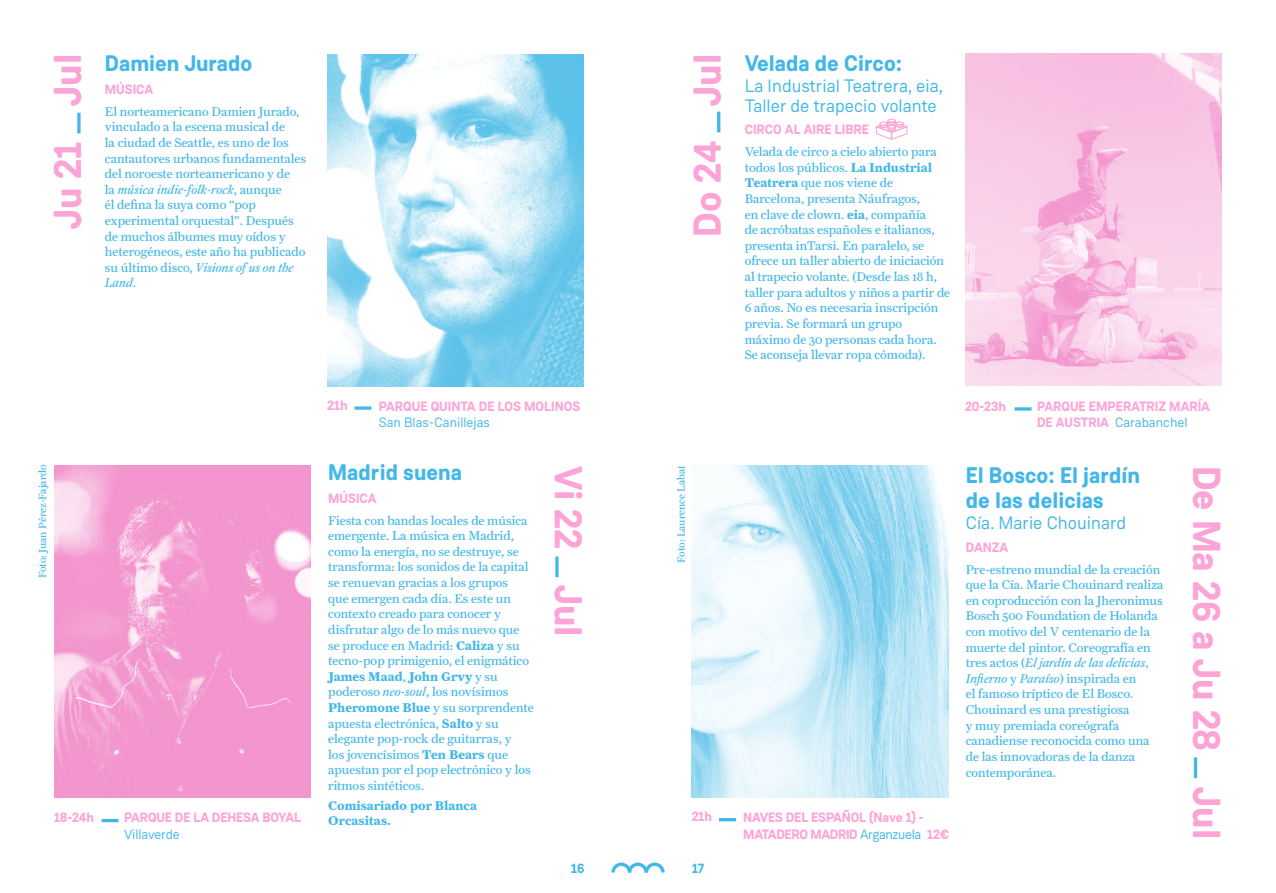
<style>
.page{position:relative;width:1276px;height:893px;background:#fff}
.page>*{position:absolute;margin:0;border:0;box-sizing:border-box;transform-origin:0 0}
.t1{font:700 39px "Weissenhof Grotesk";color:#fda4d7}
.t2{font:700 22.5px/25.5px "Weissenhof Grotesk";color:#43b7e8}
.t3{font:18px/19.5px "Weissenhof Grotesk";color:#43b7e8}
.t4{font:700 13.5px/16.2px "Weissenhof Grotesk";color:#fda4d7}
.t5{font:700 13.5px/16.2px "Weissenhof Grotesk";letter-spacing:-.02em;color:#fda4d7}
.t6{font:13.5px "Weissenhof Grotesk";color:#43b7e8}
.t7{font:700 13.5px "Weissenhof Grotesk";color:#43b7e8}
.t8{font:12.75px/15.6px "Farnham Text";color:#43b7e8}
.t9{font:700 12.75px/15.6px "Farnham Text";color:#43b7e8}
.t10{font:10.5px "Farnham Text";color:#43b7e8}
.s1{font-style:italic}
.s2{font-weight:700}
.s3{font-weight:400;color:#43b7e8}
</style>
<div class="page">
<svg style="left:611px;top:862px;width:54px;height:11px"></svg>
<svg style="left:354px;top:406px;width:17px;height:4px"></svg>
<img style="left:54px;top:465px;width:256px;height:332px">
<svg style="left:77px;top:113px;width:4px;height:20px"></svg>
<hr style="left:555px;top:556px;width:3px;height:21px;background:#43b7e8">
<img style="left:327px;top:54px;width:256px;height:332px">
<hr style="left:102px;top:819px;width:16px;height:3px;background:#43b7e8">
<hr style="left:1194px;top:757px;width:3px;height:21px;background:#43b7e8">
<hr style="left:717px;top:112px;width:3px;height:20px;background:#43b7e8">
<img style="left:965px;top:54px;width:256px;height:332px">
<svg style="left:1014px;top:407px;width:17px;height:4px"></svg>
<hr style="left:719px;top:818px;width:17px;height:3px;background:#43b7e8">
<img style="left:691px;top:466px;width:257px;height:332px">
<svg style="left:876px;top:119px;width:31px;height:21px"></svg>
<h1 class="t1" style="left:43px;top:229px;width:176px;rotate:-90deg">Ju 21 Jul</h1>
<h2 class="t2" style="left:105px;top:51px;width:149px">Damien Jurado</h2>
<p class="t4" style="left:105px;top:81px;width:50px">MÚSICA</p>
<p class="t8" style="left:105px;top:103px;width:203px">El norteamericano Damien Jurado, vinculado a la escena musical de<br>la ciudad de Seattle, es uno de los cantautores urbanos fundamentales del noroeste norteamericano y de<br>la <span class="s1">música indie-folk-rock</span>, aunque<br>él defina la suya como “pop experimental orquestal”. Después de muchos álbumes muy oídos y heterogéneos, este año ha publicado su último disco, <span class="s1">Visions of us on the<br>Land</span>.</p>
<p class="t10" style="left:36px;top:578px;width:115px;rotate:-90deg">Foto: Juan Pérez-Fajardo</p>
<p class="t4" style="left:54px;top:810px;width:41px">18-24h</p>
<p class="t4" style="left:124px;top:810px;width:179px">PARQUE DE LA DEHESA BOYAL</p>
<p class="t6" style="left:124px;top:826px;width:57px">Villaverde</p>
<p class="t4" style="left:327px;top:397px;width:22px">21h</p>
<p class="t4" style="left:379px;top:398px;width:203px">PARQUE QUINTA DE LOS MOLINOS</p>
<p class="t6" style="left:379px;top:414px;width:113px">San Blas-Canillejas</p>
<h1 class="t1" style="left:593px;top:466px;width:172px;rotate:90deg">Vi 22 Jul</h1>
<h2 class="t2" style="left:328px;top:460px;width:135px">Madrid suena</h2>
<p class="t4" style="left:328px;top:490px;width:50px">MÚSICA</p>
<p class="t8" style="left:328px;top:512px;width:207px">Fiesta con bandas locales de música emergente. La música en Madrid, como la energía, no se destruye, se transforma: los sonidos de la capital se renuevan gracias a los grupos<br>que emergen cada día. Es este un contexto creado para conocer y disfrutar algo de lo más nuevo que se produce en Madrid: <span class="s2">Caliza</span> y su tecno-pop primigenio, el enigmático<br><span class="s2">James Maad</span>, <span class="s2">John Grvy</span> y su poderoso <span class="s1">neo-soul</span>, los novísimos<br><span class="s2">Pheromone Blue</span> y su sorprendente apuesta electrónica, <span class="s2">Salto</span> y su elegante pop-rock de guitarras, y<br>los jovencísimos <span class="s2">Ten Bears</span> que apuestan por el pop electrónico y los ritmos sintéticos.</p>
<p class="t9" style="left:328px;top:797px;width:150px">Comisariado por Blanca<br>Orcasitas.</p>
<h1 class="t1" style="left:683px;top:237px;width:184px;rotate:-90deg">Do 24 Jul</h1>
<h2 class="t2" style="left:744px;top:51px;width:159px">Velada de Circo:</h2>
<h3 class="t3" style="left:744px;top:76px;width:199px">La Industrial Teatrera, eia,<br>Taller de trapecio volante</h3>
<p class="t4" style="left:744px;top:122px;width:126px">CIRCO AL AIRE LIBRE</p>
<p class="t8" style="left:744px;top:144px;width:207px">Velada de circo a cielo abierto para todos los públicos. <span class="s2">La Industrial Teatrera</span> que nos viene de Barcelona, presenta Náufragos,<br>en clave de clown. <span class="s2">eia</span>, compañía<br>de acróbatas españoles e italianos, presenta inTarsi. En paralelo, se ofrece un taller abierto de iniciación al trapecio volante. (Desde las 18 h, taller para adultos y niños a partir de 6 años. No es necesaria inscripción previa. Se formará un grupo máximo de 30 personas cada hora.<br>Se aconseja llevar ropa cómoda).</p>
<p class="t10" style="left:675px;top:563px;width:99px;rotate:-90deg">Foto: Laurence Labat</p>
<p class="t4" style="left:691px;top:809px;width:22px">21h</p>
<p class="t5" style="left:743px;top:810px;width:207px">NAVES DEL ESPAÑOL (Nave 1) -<br>MATADERO MADRID <span class="s3">Arganzuela</span> 12€</p>
<p class="t7" style="left:571px;top:860px;width:15px">16</p>
<p class="t7" style="left:692px;top:860px;width:14px">17</p>
<p class="t4" style="left:965px;top:398px;width:43px">20-23h</p>
<p class="t4" style="left:1037px;top:398px;width:174px">PARQUE EMPERATRIZ MARÍA<br>DE AUSTRIA <span class="s3">Carabanchel</span></p>
<h2 class="t2" style="left:965px;top:462px;width:176px">El Bosco: El jardín de las delicias</h2>
<h3 class="t3" style="left:965px;top:513px;width:162px">Cía. Marie Chouinard</h3>
<p class="t4" style="left:965px;top:539px;width:44px">DANZA</p>
<p class="t8" style="left:965px;top:561px;width:199px">Pre-estreno mundial de la creación que la Cía. Marie Chouinard realiza en coproducción con la Jheronimus<br>Bosch 500 Foundation de Holanda con motivo del V centenario de la muerte del pintor. Coreografía en tres actos (<span class="s1">El jardín de las delicias</span>,<br><span class="s1">Infierno</span> y <span class="s1">Paraíso</span>) inspirada en<br>el famoso tríptico de El Bosco.<br>Chouinard es una prestigiosa<br>y muy premiada coreógrafa canadiense reconocida como una de las innovadoras de la danza contemporánea.</p>
<h1 class="t1" style="left:1231px;top:466px;width:375px;rotate:90deg">De Ma 26 a Ju 28 Jul</h1>
</div>
